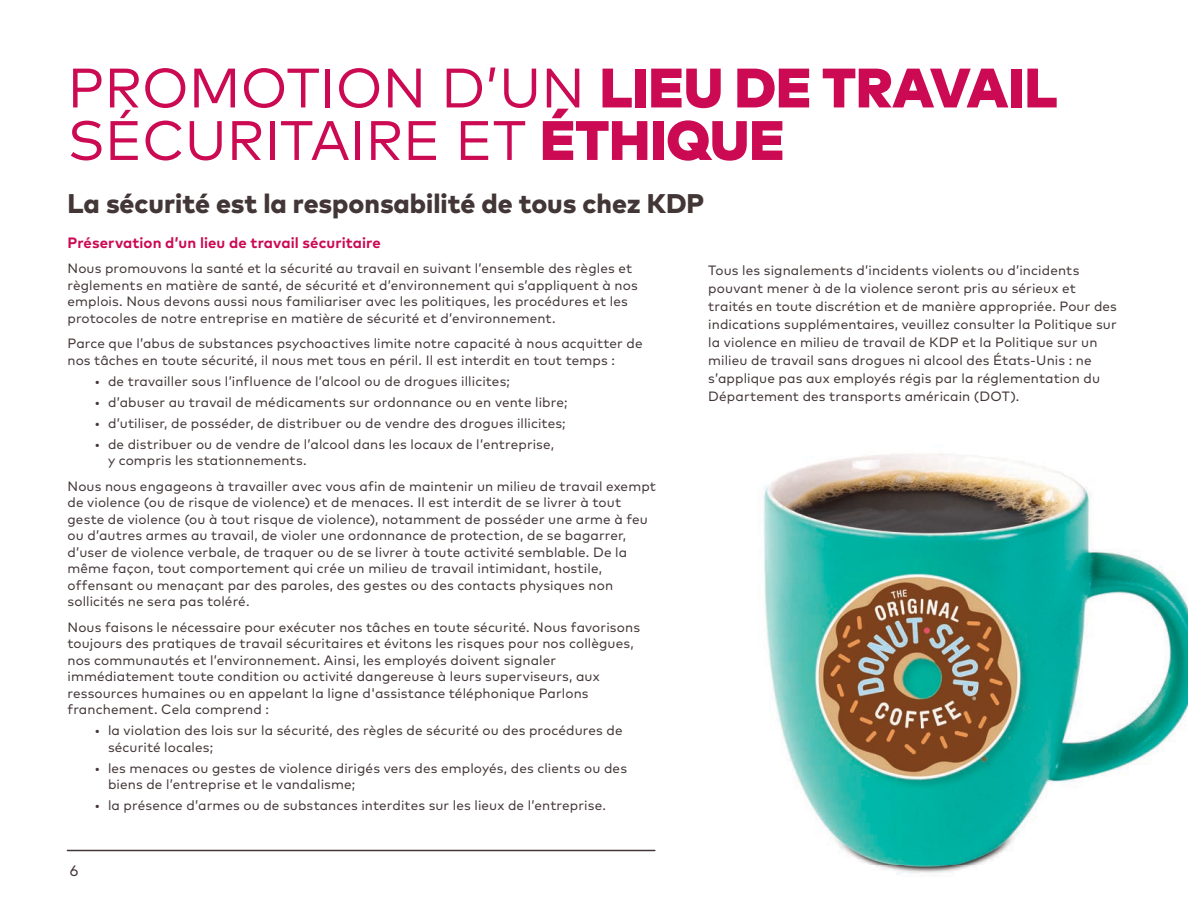
<style>
.page{position:relative;width:1188px;height:918px;background:#fff}
.page>*{position:absolute;margin:0;border:0;box-sizing:border-box;transform-origin:0 0}
.t1{font:55.5px/52.5px "Mark OT";color:#cc0a53}
.t2{font:800 27px "Mark OT";color:#433637}
.t3{font:700 15px "Mark OT";letter-spacing:.005em;color:#cc0a53}
.t4{font:15px "Mark OT";color:#433637}
.t5{font:13.5px/16.5px "Mark OT";letter-spacing:.01em;color:#433637}
.s1{font-weight:900}
</style>
<div class="page">
<hr style="left:67px;top:850px;width:588px;height:1px;background:#433637">
<img style="left:763px;top:454px;width:425px;height:422px">
<h1 class="t1" style="left:68px;top:61px;width:991px">PROMOTION D’UN <span class="s1">LIEU DE TRAVAIL<br></span>SÉCURITAIRE ET <span class="s1">ÉTHIQUE</span></h1>
<h2 class="t2" style="left:68px;top:186px;width:638px">La sécurité est la responsabilité de tous chez KDP</h2>
<p class="t3" style="left:68px;top:233px;width:315px">Préservation d’un lieu de travail sécuritaire</p>
<p class="t5" style="left:68px;top:260px;width:572px">Nous promouvons la santé et la sécurité au travail en suivant l’ensemble des règles et règlements en matière de santé, de sécurité et d’environnement qui s’appliquent à nos emplois. Nous devons aussi nous familiariser avec les politiques, les procédures et les protocoles de notre entreprise en matière de sécurité et d’environnement.</p>
<p class="t5" style="left:68px;top:335px;width:577px">Parce que l’abus de substances psychoactives limite notre capacité à nous acquitter de nos tâches en toute sécurité, il nous met tous en péril. Il est interdit en tout temps :</p>
<p class="t5" style="left:94px;top:372px;width:417px">• de travailler sous l’influence de l’alcool ou de drogues illicites;</p>
<p class="t5" style="left:94px;top:393px;width:474px">• d’abuser au travail de médicaments sur ordonnance ou en vente libre;</p>
<p class="t5" style="left:94px;top:414px;width:473px">• d’utiliser, de posséder, de distribuer ou de vendre des drogues illicites;</p>
<p class="t5" style="left:108px;top:435px;width:448px;text-indent:-14px">• de distribuer ou de vendre de l’alcool dans les locaux de l’entreprise, y compris les stationnements.</p>
<p class="t5" style="left:68px;top:477px;width:590px">Nous nous engageons à travailler avec vous afin de maintenir un milieu de travail exempt de violence (ou de risque de violence) et de menaces. Il est interdit de se livrer à tout geste de violence (ou à tout risque de violence), notamment de posséder une arme à feu ou d’autres armes au travail, de violer une ordonnance de protection, de se bagarrer, d’user de violence verbale, de traquer ou de se livrer à toute activité semblable. De la même façon, tout comportement qui crée un milieu de travail intimidant, hostile, offensant ou menaçant par des paroles, des gestes ou des contacts physiques non sollicités ne sera pas toléré.</p>
<p class="t5" style="left:68px;top:618px;width:574px">Nous faisons le nécessaire pour exécuter nos tâches en toute sécurité. Nous favorisons toujours des pratiques de travail sécuritaires et évitons les risques pour nos collègues, nos communautés et l’environnement. Ainsi, les employés doivent signaler immédiatement toute condition ou activité dangereuse à leurs superviseurs, aux ressources humaines ou en appelant la ligne d'assistance téléphonique Parlons franchement. Cela comprend :</p>
<p class="t5" style="left:108px;top:722px;width:516px;text-indent:-14px">• la violation des lois sur la sécurité, des règles de sécurité ou des procédures de sécurité locales;</p>
<p class="t5" style="left:108px;top:759px;width:521px;text-indent:-14px">• les menaces ou gestes de violence dirigés vers des employés, des clients ou des biens de l’entreprise et le vandalisme;</p>
<p class="t5" style="left:94px;top:797px;width:513px">• la présence d’armes ou de substances interdites sur les lieux de l’entreprise.</p>
<p class="t4" style="left:70px;top:861px;width:10px">6</p>
<p class="t5" style="left:708px;top:261px;width:410px;line-height:18px">Tous les signalements d’incidents violents ou d’incidents pouvant mener à de la violence seront pris au sérieux et traités en toute discrétion et de manière appropriée. Pour des indications supplémentaires, veuillez consulter la Politique sur la violence en milieu de travail de KDP et la Politique sur un milieu de travail sans drogues ni alcool des États-Unis : ne s’applique pas aux employés régis par la réglementation du Département des transports américain (DOT).</p>
</div>
